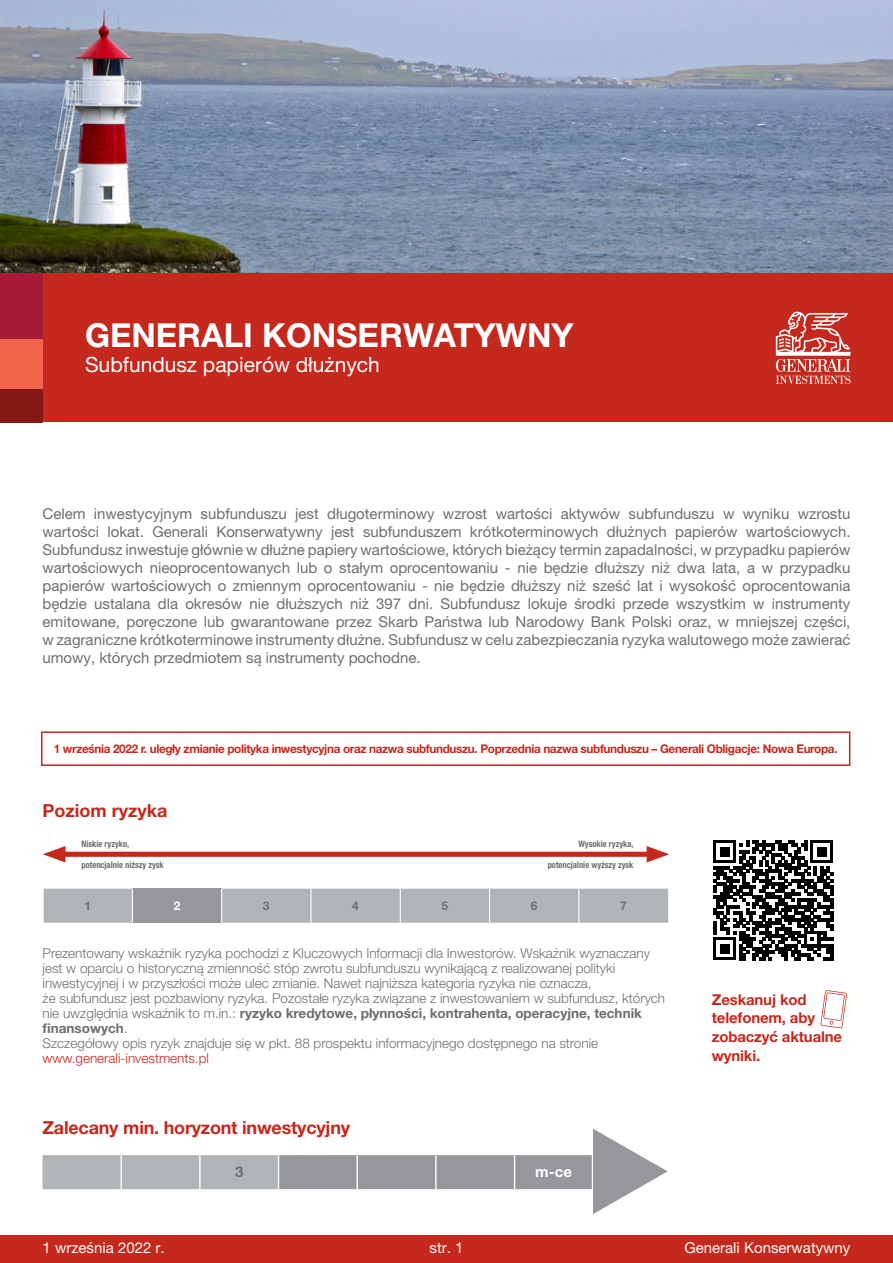
<style>
.page{position:relative;width:893px;height:1263px;background:#fff}
.page>*{position:absolute;margin:0;border:0;box-sizing:border-box;transform-origin:0 0}
.t1{font:700 33px "Helvetica Neue LT Pro";color:#fff}
.t2{font:21px "Helvetica Neue LT Pro";color:#fff}
.t3{font:700 18px "Helvetica Neue LT Pro";letter-spacing:-.01em;color:#c5281c}
._04_Copy_10_pt{font:15px/18px "Helvetica Neue LT Pro";color:#6d6e71;text-align:justify}
.Body_pierwsze_strony{font:700 15px/18.8px "Helvetica Neue LT Pro";letter-spacing:-.01em;color:#c5281c}
.t4{font:15px "Helvetica Neue LT Pro";color:#fff}
.Tab___oferta_1{font:700 15px "Helvetica Neue LT Pro";color:#fff}
.Tab___oferta_1-2{font:700 15px "Helvetica Neue LT Pro";color:#6d6e71}
.wykres_poziom{font:300 13.5px/15px "Helvetica Neue LT Pro";color:#6d6e71}
.Tab___oferta_1-3{font:700 12px "Helvetica Neue LT Pro";letter-spacing:-.03em;color:#c5281c}
.Tab___oferta_1-4{font:700 12px "Helvetica Neue LT Pro";color:#6d6e71}
.Tab___oferta_1-5{font:700 12px "Helvetica Neue LT Pro";color:#fff}
.wykres_poziom-2{font:700 condensed 9px "Helvetica Neue LT Pro";color:#6d6e71;scale:.95 1}
.s1{font-weight:700}
.s2{color:#c5281c}
</style>
<div class="page">
<img style="left:0;top:0;width:893px;height:274px">
<div style="left:42px;top:274px;width:851px;height:148px;background:#c5281c"></div>
<svg style="left:776px;top:311px;width:74px;height:73px"></svg>
<div style="left:0;top:274px;width:43px;height:66px;background:#a81b38"></div>
<div style="left:0;top:340px;width:43px;height:49px;background:#f1644a"></div>
<div style="left:0;top:389px;width:43px;height:33px;background:#851714"></div>
<div style="left:41px;top:731px;width:809px;height:35px;border:2px solid #c5281c"></div>
<svg style="left:43px;top:1129px;width:625px;height:85px"></svg>
<div style="left:44px;top:889px;width:624px;height:34px;background:#b1b4b6"></div>
<div style="left:132px;top:889px;width:90px;height:34px;background:#95979a"></div>
<hr style="left:132px;top:889px;width:1px;height:34px;background:#fff">
<hr style="left:400px;top:889px;width:1px;height:34px;background:#fff">
<hr style="left:578px;top:889px;width:1px;height:34px;background:#fff">
<hr style="left:221px;top:889px;width:1px;height:34px;background:#fff">
<hr style="left:310px;top:889px;width:2px;height:34px;background:#fff">
<hr style="left:489px;top:889px;width:1px;height:34px;background:#fff">
<svg style="left:714px;top:840px;width:119px;height:120px"></svg>
<svg style="left:820px;top:990px;width:27px;height:38px"></svg>
<div style="left:56px;top:852px;width:600px;height:5px;background:#c5281c"></div>
<svg style="left:43px;top:846px;width:22px;height:16px"></svg>
<svg style="left:647px;top:846px;width:22px;height:16px"></svg>
<div style="left:0;top:1235px;width:893px;height:28px;background:#c5281c"></div>
<p class="t1" style="left:85px;top:314px;width:490px">GENERALI KONSERWATYWNY</p>
<p class="t2" style="left:85px;top:352px;width:296px">Subfundusz papierów dłużnych</p>
<p class="_04_Copy_10_pt" style="left:43px;top:504px;width:809px">Celem inwestycyjnym subfunduszu jest długoterminowy wzrost wartości aktywów subfunduszu w wyniku wzrostu wartości lokat. Generali Konserwatywny jest subfunduszem krótkoterminowych dłużnych papierów wartościowych.<br>Subfundusz inwestuje głównie w dłużne papiery wartościowe, których bieżący termin zapadalności, w przypadku papierów wartościowych nieoprocentowanych lub o stałym oprocentowaniu - nie będzie dłuższy niż dwa lata, a w przypadku papierów wartościowych o zmiennym oprocentowaniu - nie będzie dłuższy niż sześć lat i wysokość oprocentowania będzie ustalana dla okresów nie dłuższych niż 397 dni. Subfundusz lokuje środki przede wszystkim w instrumenty emitowane, poręczone lub gwarantowane przez Skarb Państwa lub Narodowy Bank Polski oraz, w mniejszej części, w zagraniczne krótkoterminowe instrumenty dłużne. Subfundusz w celu zabezpieczania ryzyka walutowego może zawierać umowy, których przedmiotem są instrumenty pochodne.</p>
<p class="Tab___oferta_1-3" style="left:54px;top:741px;width:785px">1 września 2022 r. uległy zmianie polityka inwestycyjna oraz nazwa subfunduszu. Poprzednia nazwa subfunduszu – Generali Obligacje: Nowa Europa.</p>
<p class="t3" style="left:43px;top:799px;width:126px">Poziom ryzyka</p>
<p class="wykres_poziom-2" style="left:81px;top:838px;width:52px">Niskie ryzyko,</p>
<p class="wykres_poziom-2" style="left:81px;top:859px;width:88px">potencjalnie niższy zysk</p>
<p class="wykres_poziom-2" style="left:548px;top:859px;width:92px">potencjalnie wyższy zysk</p>
<p class="wykres_poziom-2" style="left:578px;top:838px;width:60px">Wysokie ryzyka,</p>
<p class="Tab___oferta_1-4" style="left:84px;top:898px;width:8px">1</p>
<p class="Tab___oferta_1-5" style="left:174px;top:898px;width:8px">2</p>
<p class="Tab___oferta_1-4" style="left:263px;top:898px;width:8px">3</p>
<p class="Tab___oferta_1-4" style="left:352px;top:898px;width:8px">4</p>
<p class="Tab___oferta_1-4" style="left:442px;top:898px;width:8px">5</p>
<p class="Tab___oferta_1-4" style="left:531px;top:898px;width:8px">6</p>
<p class="Tab___oferta_1-4" style="left:620px;top:898px;width:8px">7</p>
<p class="wykres_poziom" style="left:43px;top:945px;width:624px">Prezentowany wskaźnik ryzyka pochodzi z Kluczowych Informacji dla Inwestorów. Wskaźnik wyznaczany jest w oparciu o historyczną zmienność stóp zwrotu subfunduszu wynikającą z realizowanej polityki inwestycyjnej i w przyszłości może ulec zmianie. Nawet najniższa kategoria ryzyka nie oznacza,<br>że subfundusz jest pozbawiony ryzyka. Pozostałe ryzyka związane z inwestowaniem w subfundusz, których nie uwzględnia wskaźnik to m.in.: <span class="s1">ryzyko kredytowe, płynności, kontrahenta, operacyjne, technik finansowych</span>.</p>
<p class="wykres_poziom" style="left:43px;top:1035px;width:557px">Szczegółowy opis ryzyk znajduje się w pkt. 88 prospektu informacyjnego dostępnego na stronie <span class="s2">www.generali-investments.pl</span></p>
<p class="t3" style="left:43px;top:1116px;width:309px">Zalecany min. horyzont inwestycyjny</p>
<p class="Tab___oferta_1-2" style="left:235px;top:1163px;width:10px">3</p>
<p class="Tab___oferta_1" style="left:535px;top:1163px;width:38px">m-ce</p>
<p class="Body_pierwsze_strony" style="left:712px;top:989px;width:132px">Zeskanuj kod telefonem, aby zobaczyć aktualne wyniki.</p>
<p class="t4" style="left:43px;top:1239px;width:124px">1 września 2022 r.</p>
<p class="t4" style="left:430px;top:1239px;width:35px">str. 1</p>
<p class="t4" style="left:684px;top:1239px;width:168px">Generali Konserwatywny</p>
</div>
